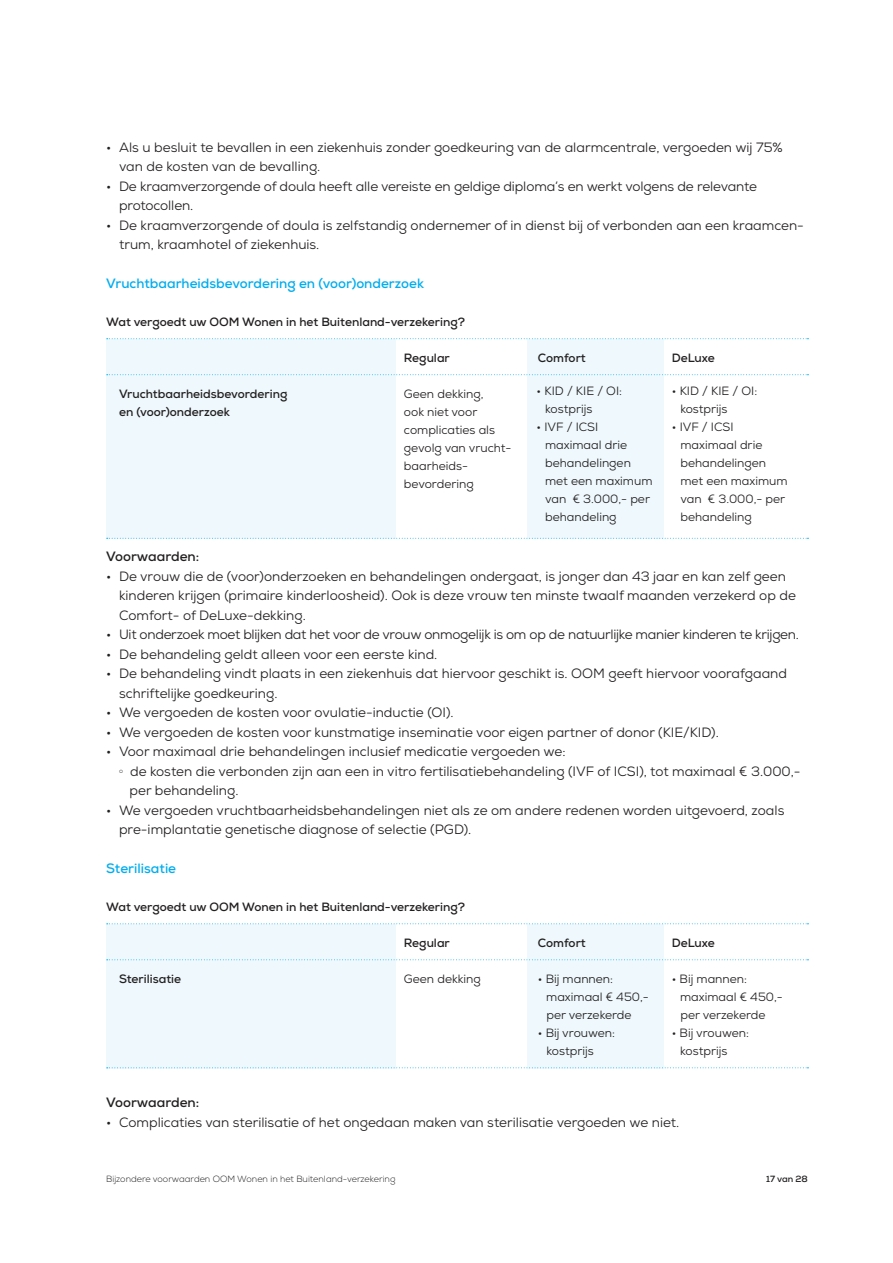
<style>
.page{position:relative;width:893px;height:1263px;background:#fff}
.page>*{position:absolute;margin:0;border:0;box-sizing:border-box;transform-origin:0 0}
.t1{font:13.5px/19.5px "Nexa";color:#221f1f}
.t2{font:13.5px "Nexa";letter-spacing:-.02em;color:#221f1f}
.t3{font:700 13.5px "Nexa";color:#00adef}
.t4{font:700 13.5px "Nexa";color:#221f1f}
.t5{font:12px/18px "Nexa";color:#221f1f}
.t6{font:700 12px "Nexa";color:#221f1f}
.t7{font:300 9px "Nexa";color:#221f1f}
.t8{font:700 9px "Nexa";color:#221f1f}
</style>
<div class="page">
<div style="left:527px;top:339px;width:136px;height:199px;background:#eef8fd"></div>
<div style="left:527px;top:924px;width:136px;height:145px;background:#eef8fd"></div>
<div style="left:106px;top:924px;width:289px;height:145px;background:#eef8fd"></div>
<div style="left:106px;top:339px;width:289px;height:199px;background:#eef8fd"></div>
<svg style="left:107px;top:338px;width:701px;height:1px"></svg>
<svg style="left:107px;top:374px;width:701px;height:1px"></svg>
<svg style="left:107px;top:538px;width:701px;height:1px"></svg>
<svg style="left:107px;top:923px;width:701px;height:1px"></svg>
<svg style="left:107px;top:959px;width:701px;height:1px"></svg>
<svg style="left:107px;top:1067px;width:701px;height:1px"></svg>
<p class="t1" style="left:119px;top:138px;width:665px;text-indent:-13px">• Als u besluit te bevallen in een ziekenhuis zonder goedkeuring van de alarmcentrale, vergoeden wij 75% van de kosten van de bevalling.</p>
<p class="t1" style="left:119px;top:177px;width:639px;text-indent:-13px">• De kraamverzorgende of doula heeft alle vereiste en geldige diploma’s en werkt volgens de relevante protocollen.</p>
<p class="t1" style="left:119px;top:216px;width:686px;text-indent:-13px">• De kraamverzorgende of doula is zelfstandig ondernemer of in dienst bij of verbonden aan een kraamcen&shy;trum, kraamhotel of ziekenhuis.</p>
<p class="t3" style="left:106px;top:277px;width:319px">Vruchtbaarheidsbevordering en (voor)onderzoek</p>
<p class="t6" style="left:106px;top:316px;width:360px">Wat vergoedt uw OOM Wonen in het Buitenland-verzekering?</p>
<p class="t6" style="left:404px;top:352px;width:47px">Regular</p>
<p class="t6" style="left:538px;top:352px;width:49px">Comfort</p>
<p class="t6" style="left:672px;top:352px;width:44px">DeLuxe</p>
<p class="t6" style="left:119px;top:388px;width:170px">Vruchtbaarheidsbevordering</p>
<p class="t5" style="left:404px;top:385px;width:81px">Geen dekking,</p>
<p class="t6" style="left:119px;top:406px;width:112px">en (voor)onderzoek</p>
<p class="t5" style="left:404px;top:403px;width:109px">ook niet voor complicaties als gevolg van vrucht&shy;baarheids&shy;bevordering</p>
<p class="t5" style="left:545px;top:383px;width:78px;text-indent:-9px">• KID / KIE / OI: kostprijs</p>
<p class="t5" style="left:545px;top:419px;width:109px;text-indent:-9px">• IVF / ICSI maximaal drie behandelingen met een maximum van € 3.000,- per behandeling</p>
<p class="t5" style="left:680px;top:383px;width:78px;text-indent:-9px">• KID / KIE / OI: kostprijs</p>
<p class="t5" style="left:680px;top:419px;width:109px;text-indent:-9px">• IVF / ICSI maximaal drie behandelingen met een maximum van € 3.000,- per behandeling</p>
<p class="t4" style="left:106px;top:550px;width:95px">Voorwaarden:</p>
<p class="t1" style="left:119px;top:567px;width:678px;text-indent:-13px">• De vrouw die de (voor)onderzoeken en behandelingen ondergaat, is jonger dan 43 jaar en kan zelf geen kinderen krijgen (primaire kinderloosheid). Ook is deze vrouw ten minste twaalf maanden verzekerd op de<br>Comfort- of DeLuxe-dekking.</p>
<p class="t2" style="left:106px;top:628px;width:694px">• Uit onderzoek moet blijken dat het voor de vrouw onmogelijk is om op de natuurlijke manier kinderen te krijgen.</p>
<p class="t1" style="left:106px;top:645px;width:333px">• De behandeling geldt alleen voor een eerste kind.</p>
<p class="t1" style="left:119px;top:665px;width:669px;text-indent:-13px">• De behandeling vindt plaats in een ziekenhuis dat hiervoor geschikt is. OOM geeft hiervoor voorafgaand schriftelijke goedkeuring.</p>
<p class="t1" style="left:106px;top:704px;width:349px">• We vergoeden de kosten voor ovulatie-inductie (OI).</p>
<p class="t1" style="left:106px;top:723px;width:614px">• We vergoeden de kosten voor kunstmatige inseminatie voor eigen partner of donor (KIE/KID).</p>
<p class="t1" style="left:106px;top:743px;width:461px">• Voor maximaal drie behandelingen inclusief medicatie vergoeden we:</p>
<p class="t1" style="left:130px;top:762px;width:672px;text-indent:-11px">○ de kosten die verbonden zijn aan een in vitro fertilisatiebehandeling (IVF of ICSI), tot maximaal € 3.000,- per behandeling.</p>
<p class="t1" style="left:119px;top:801px;width:667px;text-indent:-13px">• We vergoeden vruchtbaarheidsbehandelingen niet als ze om andere redenen worden uitgevoerd, zoals pre-implantatie genetische diagnose of selectie (PGD).</p>
<p class="t3" style="left:106px;top:862px;width:71px">Sterilisatie</p>
<p class="t6" style="left:106px;top:901px;width:360px">Wat vergoedt uw OOM Wonen in het Buitenland-verzekering?</p>
<p class="t6" style="left:404px;top:937px;width:47px">Regular</p>
<p class="t6" style="left:538px;top:937px;width:49px">Comfort</p>
<p class="t6" style="left:672px;top:937px;width:44px">DeLuxe</p>
<p class="t6" style="left:119px;top:973px;width:64px">Sterilisatie</p>
<p class="t5" style="left:404px;top:970px;width:78px">Geen dekking</p>
<p class="t5" style="left:538px;top:970px;width:77px">• Bij mannen:</p>
<p class="t5" style="left:672px;top:970px;width:77px">• Bij mannen:</p>
<p class="t5" style="left:546px;top:988px;width:104px">maximaal € 450,-</p>
<p class="t5" style="left:680px;top:988px;width:104px">maximaal € 450,-</p>
<p class="t5" style="left:547px;top:1006px;width:86px">per verzekerde</p>
<p class="t5" style="left:680px;top:1006px;width:86px">per verzekerde</p>
<p class="t5" style="left:538px;top:1024px;width:79px">• Bij vrouwen:</p>
<p class="t5" style="left:672px;top:1024px;width:79px">• Bij vrouwen:</p>
<p class="t5" style="left:547px;top:1042px;width:49px">kostprijs</p>
<p class="t5" style="left:680px;top:1042px;width:49px">kostprijs</p>
<p class="t4" style="left:106px;top:1096px;width:95px">Voorwaarden:</p>
<p class="t1" style="left:106px;top:1113px;width:574px">• Complicaties van sterilisatie of het ongedaan maken van sterilisatie vergoeden we niet.</p>
<p class="t7" style="left:106px;top:1176px;width:291px">Bijzondere voorwaarden OOM Wonen in het Buitenland-verzekering</p>
<p class="t8" style="left:766px;top:1175px;width:43px">17 van 28</p>
</div>
